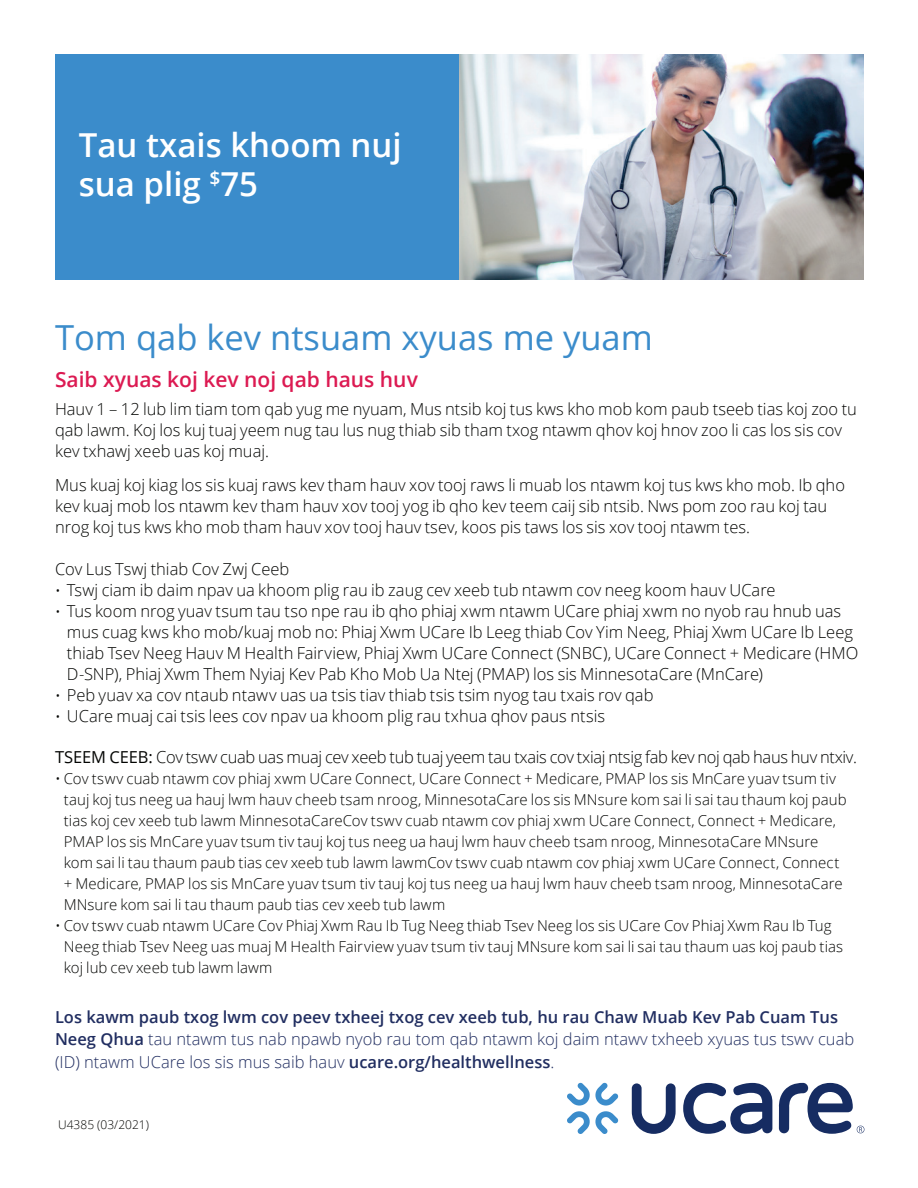
<style>
.page{position:relative;width:918px;height:1188px;background:#fff}
.page>*{position:absolute;margin:0;border:0;box-sizing:border-box;transform-origin:0 0}
.t1{font:34.5px "Open Sans";color:#3b8ccb}
.t2{font:600 33px/39px "Open Sans";color:#fff}
.t3{font:600 21px "Open Sans";color:#dc1a52}
.t4{font:300 16.5px/21px "Open Sans";color:#040503}
.t5{font:300 16.5px/22.5px "Open Sans";color:#212e61}
.t6{font:300 16.5px "Open Sans";letter-spacing:-.02em;color:#040503}
.t7{font:300 15px/21px "Open Sans";letter-spacing:.005em;color:#040503}
.t8{font:300 12px "Open Sans";color:#040503}
.s1{font-size:15px}
.s2{font-weight:400}
.s3{font-weight:600}
</style>
<div class="page">
<img style="left:459px;top:54px;width:405px;height:225px">
<div style="left:55px;top:54px;width:404px;height:225px;background:#3b8ccb"></div>
<svg style="left:567px;top:1083px;width:51px;height:51px"></svg>
<svg style="left:683px;top:1083px;width:89px;height:51px"></svg>
<svg style="left:632px;top:1083px;width:44px;height:51px"></svg>
<svg style="left:779px;top:1083px;width:85px;height:51px"></svg>
<h2 class="t2" style="left:79px;top:125px;width:324px">Tau txais khoom nuj sua plig <sup>$</sup>75</h2>
<h1 class="t1" style="left:55px;top:314px;width:599px">Tom qab kev ntsuam xyuas me yuam</h1>
<p class="t3" style="left:55px;top:365px;width:364px">Saib xyuas koj kev noj qab haus huv</p>
<p class="t4" style="left:55px;top:398px;width:803px">Hauv 1 – 12 lub lim tiam tom qab yug me nyuam, Mus ntsib koj tus kws kho mob kom paub tseeb tias koj zoo tu qab lawm. Koj los kuj tuaj yeem nug tau lus nug thiab sib tham txog ntawm qhov koj hnov zoo li cas los sis cov kev txhawj xeeb uas koj muaj.</p>
<p class="t4" style="left:55px;top:474px;width:791px">Mus kuaj koj kiag los sis kuaj raws kev tham hauv xov tooj raws li muab los ntawm koj tus kws kho mob. Ib qho kev kuaj mob los ntawm kev tham hauv xov tooj yog ib qho kev teem caij sib ntsib. Nws pom zoo rau koj tau nrog koj tus kws kho mob tham hauv xov tooj hauv tsev, koos pis taws los sis xov tooj ntawm tes.</p>
<p class="t4" style="left:55px;top:558px;width:236px">Cov Lus Tswj thiab Cov Zwj Ceeb</p>
<p class="t4" style="left:55px;top:579px;width:722px"><span class="s1">•</span> Tswj ciam ib daim npav ua khoom plig rau ib zaug cev xeeb tub ntawm cov neeg koom hauv UCare</p>
<p class="t4" style="left:67px;top:600px;width:793px;text-indent:-12px"><span class="s1">•</span> Tus koom nrog yuav tsum tau tso npe rau ib qho phiaj xwm ntawm UCare phiaj xwm no nyob rau hnub uas mus cuag kws kho mob/kuaj mob no: Phiaj Xwm UCare Ib Leeg thiab Cov Yim Neeg, Phiaj Xwm UCare Ib Leeg thiab Tsev Neeg Hauv M Health Fairview, Phiaj Xwm UCare Connect (SNBC), UCare Connect + Medicare (HMO D-SNP), Phiaj Xwm Them Nyiaj Kev Pab Kho Mob Ua Ntej (PMAP) los sis MinnesotaCare (MnCare)</p>
<p class="t4" style="left:55px;top:684px;width:600px"><span class="s1">•</span> Peb yuav xa cov ntaub ntawv uas ua tsis tiav thiab tsis tsim nyog tau txais rov qab</p>
<p class="t4" style="left:55px;top:705px;width:552px"><span class="s1">•</span> UCare muaj cai tsis lees cov npav ua khoom plig rau txhua qhov paus ntsis</p>
<p class="t6" style="left:55px;top:746px;width:804px"><span class="s2">TSEEM CEEB:</span> Cov tswv cuab uas muaj cev xeeb tub tuaj yeem tau txais cov txiaj ntsig fab kev noj qab haus huv ntxiv.</p>
<p class="t7" style="left:64px;top:768px;width:784px;text-indent:-9px">• Cov tswv cuab ntawm cov phiaj xwm UCare Connect, UCare Connect + Medicare, PMAP los sis MnCare yuav tsum tiv tauj koj tus neeg ua hauj lwm hauv cheeb tsam nroog, MinnesotaCare los sis MNsure kom sai li sai tau thaum koj paub tias koj cev xeeb tub lawm MinnesotaCareCov tswv cuab ntawm cov phiaj xwm UCare Connect, Connect + Medicare, PMAP los sis MnCare yuav tsum tiv tauj koj tus neeg ua hauj lwm hauv cheeb tsam nroog, MinnesotaCare MNsure kom sai li tau thaum paub tias cev xeeb tub lawm lawmCov tswv cuab ntawm cov phiaj xwm UCare Connect, Connect + Medicare, PMAP los sis MnCare yuav tsum tiv tauj koj tus neeg ua hauj lwm hauv cheeb tsam nroog, MinnesotaCare MNsure kom sai li tau thaum paub tias cev xeeb tub lawm</p>
<p class="t7" style="left:64px;top:915px;width:781px;text-indent:-9px">• Cov tswv cuab ntawm UCare Cov Phiaj Xwm Rau Ib Tug Neeg thiab Tsev Neeg los sis UCare Cov Phiaj Xwm Rau Ib Tug<br>Neeg thiab Tsev Neeg uas muaj M Health Fairview yuav tsum tiv tauj MNsure kom sai li sai tau thaum uas koj paub tias koj lub cev xeeb tub lawm lawm</p>
<p class="t5" style="left:55px;top:1005px;width:801px"><span class="s3">Los kawm paub txog lwm cov peev txheej txog cev xeeb tub, hu rau Chaw Muab Kev Pab Cuam Tus<br>Neeg Qhua</span> tau ntawm tus nab npawb nyob rau tom qab ntawm koj daim ntawv txheeb xyuas tus tswv cuab (ID) ntawm UCare los sis mus saib hauv <span class="s3">ucare.org/healthwellness</span>.</p>
<p class="t8" style="left:58px;top:1117px;width:92px">U4385 (03/2021)</p>
</div>
